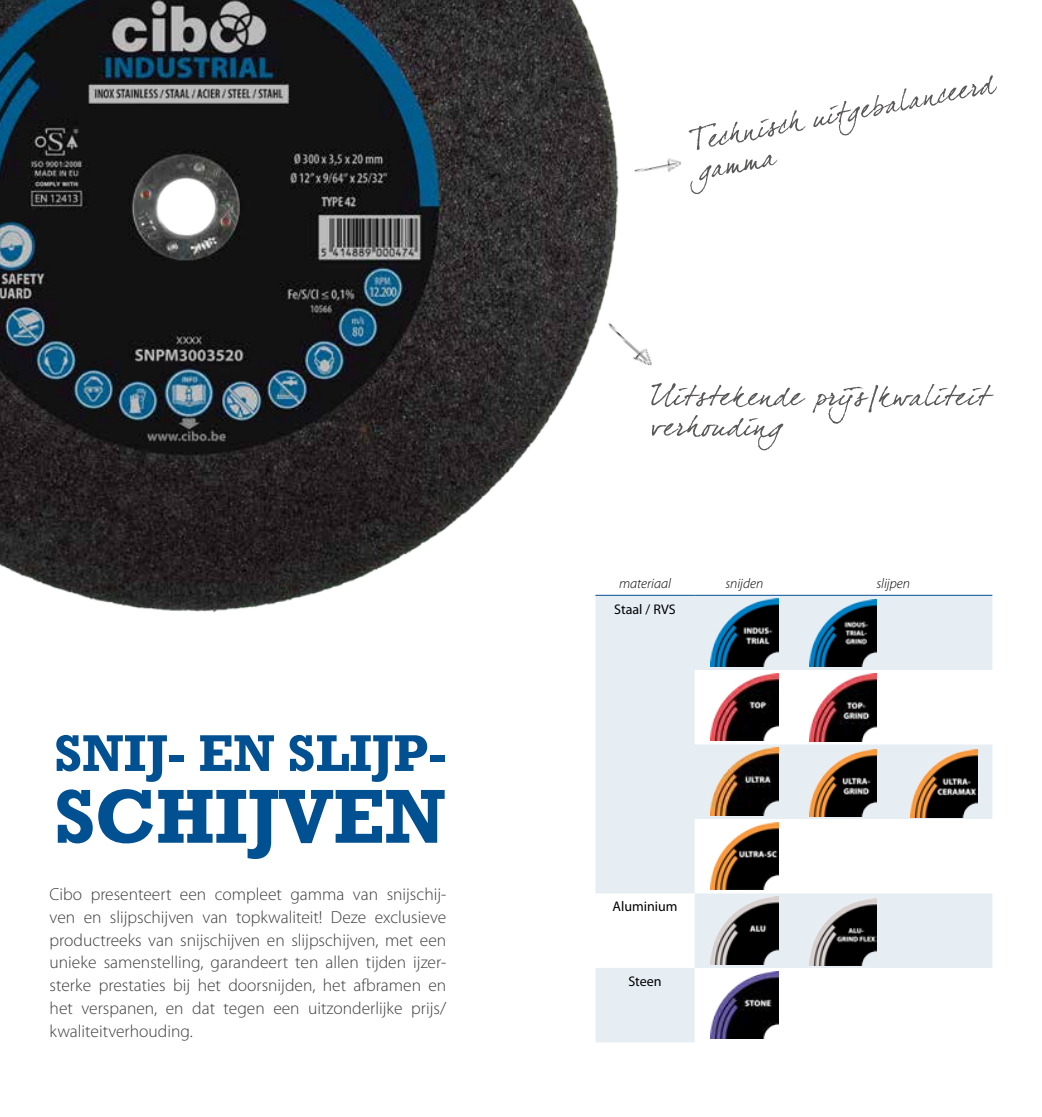
<style>
.page{position:relative;width:1042px;height:1117px;background:#fff}
.page>*{position:absolute;margin:0;border:0;box-sizing:border-box;transform-origin:0 0}
.t1{font:700 77.7px "Rockwell";letter-spacing:-.005em;color:#005092}
.t2{font:700 52.5px "Rockwell";color:#005092}
.t3{font:300 17.5px/22.8px "Myriad Pro";color:#3c3c3d;text-align:justify}
.t4{font:italic 300 14px "Myriad Pro";color:#000}
.t5{font:14px "Myriad Pro";color:#000}
</style>
<div class="page">
<svg style="left:688px;top:75px;width:309px;height:119px"></svg>
<svg style="left:651px;top:383px;width:342px;height:67px"></svg>
<svg style="left:595px;top:596px;width:397px;height:446px;fill:#e6eef4"></svg>
<hr style="left:595px;top:595px;width:99px;height:1px;background:#005092">
<hr style="left:694px;top:595px;width:100px;height:1px;background:#005092">
<hr style="left:794px;top:595px;width:198px;height:1px;background:#005092">
<img style="left:711px;top:598px;width:67px;height:68px">
<img style="left:809px;top:599px;width:67px;height:67px">
<img style="left:711px;top:673px;width:67px;height:67px">
<img style="left:809px;top:673px;width:67px;height:68px">
<img style="left:711px;top:747px;width:67px;height:67px">
<img style="left:809px;top:749px;width:67px;height:67px">
<img style="left:711px;top:821px;width:67px;height:68px">
<img style="left:711px;top:896px;width:67px;height:67px">
<img style="left:809px;top:898px;width:67px;height:67px">
<img style="left:711px;top:971px;width:67px;height:67px">
<img style="left:910px;top:749px;width:67px;height:68px">
<img style="left:634px;top:149px;width:55px;height:37px">
<img style="left:626px;top:339px;width:46px;height:46px">
<img style="left:0;top:0;width:626px;height:618px">
<h2 class="t2" style="left:54px;top:722px;width:393px">SNIJ- EN SLIJP-</h2>
<h1 class="t1" style="left:54px;top:770px;width:393px">SCHIJVEN</h1>
<p class="t3" style="left:50px;top:883px;width:398px">Cibo presenteert een compleet gamma van snijschij&shy;ven en slijpschijven van topkwaliteit! Deze exclusieve productreeks van snijschijven en slijpschijven, met een unieke samenstelling, garandeert ten allen tijden ijzer&shy;sterke prestaties bij het doorsnijden, het afbramen en het verspanen, en dat tegen een uitzonderlijke prijs/ kwaliteitverhouding.</p>
<p class="t4" style="left:619px;top:576px;width:54px">materiaal</p>
<p class="t4" style="left:725px;top:576px;width:39px">snijden</p>
<p class="t4" style="left:876px;top:576px;width:35px">slijpen</p>
<p class="t5" style="left:614px;top:601px;width:63px">Staal / RVS</p>
<p class="t5" style="left:612px;top:898px;width:66px">Aluminium</p>
<p class="t5" style="left:628px;top:973px;width:35px">Steen</p>
</div>
